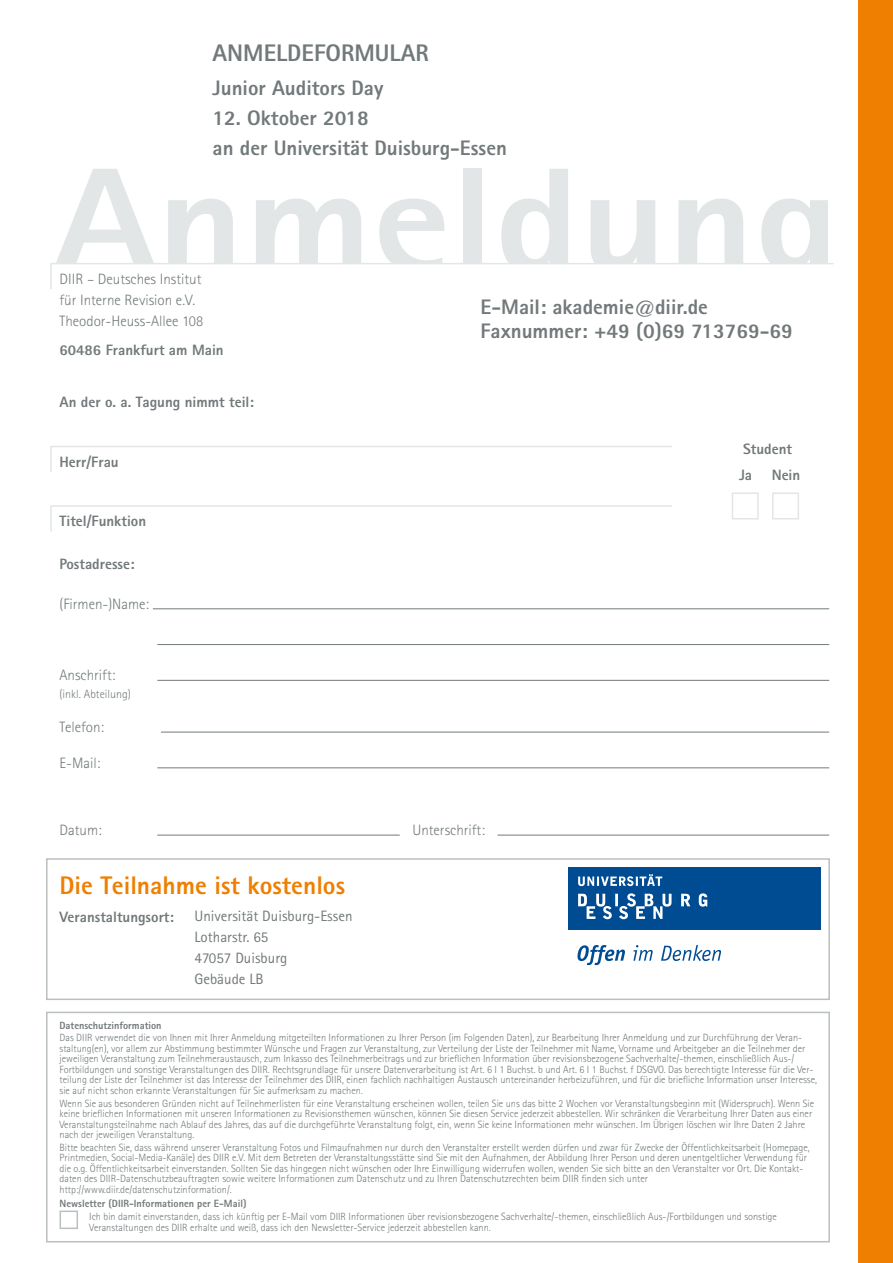
<style>
.page{position:relative;width:893px;height:1263px;background:#fff}
.page>*{position:absolute;margin:0;border:0;box-sizing:border-box;transform-origin:0 0}
.t1{font:800 147px "Rotis Sans Serif";color:#e3e6e6;scale:1.15 1}
.t2{font:800 25.5px "Rotis Sans Serif";color:#ee7f00}
.t3{font:800 24px "Rotis Sans Serif";color:#72797a}
.t4{font:800 21px/29.7px "Rotis Sans Serif";color:#72797a}
.t5{font:300 15px/21px "Rotis Sans Serif";color:#72797a}
.t6{font:800 15px/25.5px "Rotis Sans Serif";color:#72797a}
.t7{font:15px/21px "Rotis Sans Serif";color:#72797a}
.t8{font:300 12px "Rotis Sans Serif";color:#72797a}
.t9{font:300 10.5px/10.5px "Rotis Sans Serif";color:#72797a}
.t10{font:800 10.5px "Rotis Sans Serif";color:#72797a}
</style>
<div class="page">
<div style="left:859px;top:0;width:34px;height:1263px;background:#ee7f00"></div>
<div style="left:732px;top:492px;width:27px;height:27px;border:2px solid #e3e6e6"></div>
<div style="left:772px;top:492px;width:27px;height:27px;border:2px solid #e3e6e6"></div>
<hr style="left:153px;top:608px;width:676px;height:1px;background:#72797a">
<hr style="left:157px;top:644px;width:672px;height:1px;background:#72797a">
<hr style="left:157px;top:680px;width:672px;height:1px;background:#72797a">
<hr style="left:161px;top:732px;width:668px;height:1px;background:#72797a">
<hr style="left:157px;top:767px;width:672px;height:1px;background:#72797a">
<hr style="left:157px;top:835px;width:243px;height:1px;background:#72797a">
<hr style="left:497px;top:835px;width:332px;height:1px;background:#72797a">
<svg style="left:50px;top:263px;width:784px;height:26px"></svg>
<svg style="left:50px;top:446px;width:622px;height:26px"></svg>
<svg style="left:50px;top:505px;width:622px;height:27px"></svg>
<div style="left:46px;top:858px;width:784px;height:142px;border:2px solid #babfc0"></div>
<svg style="left:577px;top:945px;width:48px;height:20px"></svg>
<svg style="left:633px;top:945px;width:20px;height:16px"></svg>
<svg style="left:661px;top:945px;width:60px;height:16px"></svg>
<div style="left:568px;top:867px;width:253px;height:63px;background:#004c93"></div>
<svg style="left:578px;top:893px;width:129px;height:26px"></svg>
<svg style="left:578px;top:874px;width:84px;height:12px"></svg>
<div style="left:60px;top:1210px;width:18px;height:19px;border:2px solid #babfc0"></div>
<div style="left:46px;top:1012px;width:784px;height:230px;border:2px solid #babfc0"></div>
<h3 class="t3" style="left:213px;top:38px;width:218px">ANMELDEFORMULAR</h3>
<h3 class="t4" style="left:213px;top:73px;width:172px">Junior Auditors Day</h3>
<h3 class="t4" style="left:213px;top:103px;width:296px">12. Oktober 2018<br>an der Universität Duisburg-Essen</h3>
<h1 class="t1" style="left:53px;top:127px;width:685px">Anmeldung</h1>
<h3 class="t5" style="left:60px;top:268px;width:145px">DIIR – Deutsches Institut für Interne Revision e.V.<br>Theodor-Heuss-Allee 108</h3>
<h3 class="t6" style="left:60px;top:337px;width:166px">60486 Frankfurt am Main</h3>
<h3 class="t4" style="left:480px;top:295px;width:314px;line-height:24px">E-Mail: akademie@diir.de<br>Faxnummer: +49 (0)69 713769-69</h3>
<h3 class="t6" style="left:60px;top:389px;width:196px">An der o. a. Tagung nimmt teil:</h3>
<h3 class="t6" style="left:60px;top:449px;width:61px">Herr/Frau</h3>
<h3 class="t6" style="left:739px;top:436px;width:54px">Student<br>Ja</h3>
<h3 class="t6" style="left:772px;top:461px;width:30px">Nein</h3>
<h3 class="t6" style="left:60px;top:508px;width:88px">Titel/Funktion</h3>
<h3 class="t6" style="left:60px;top:551px;width:76px">Postadresse:</h3>
<h3 class="t5" style="left:60px;top:593px;width:91px">(Firmen-)Name:</h3>
<h3 class="t5" style="left:60px;top:665px;width:57px">Anschrift:</h3>
<p class="t8" style="left:60px;top:687px;width:73px">(inkl. Abteilung)</p>
<h3 class="t5" style="left:60px;top:716px;width:46px">Telefon:</h3>
<h3 class="t5" style="left:60px;top:752px;width:42px">E-Mail:</h3>
<h3 class="t5" style="left:60px;top:819px;width:44px">Datum:</h3>
<h3 class="t5" style="left:412px;top:819px;width:74px">Unterschrift:</h3>
<h2 class="t2" style="left:60px;top:869px;width:287px">Die Teilnahme ist kostenlos</h2>
<h3 class="t6" style="left:60px;top:904px;width:116px">Veranstaltungsort:</h3>
<h3 class="t7" style="left:195px;top:906px;width:160px">Universität Duisburg-Essen<br>Lotharstr. 65<br>47057 Duisburg<br>Gebäude LB</h3>
<p class="t10" style="left:60px;top:1018px;width:104px">Datenschutzinformation</p>
<p class="t9" style="left:60px;top:1032px;width:759px">Das DIIR verwendet die von Ihnen mit Ihrer Anmeldung mitgeteilten Informationen zu Ihrer Person (im Folgenden Daten), zur Bearbeitung Ihrer Anmeldung und zur Durchführung der Veran&shy;staltung(en), vor allem zur Abstimmung bestimmter Wünsche und Fragen zur Veranstaltung, zur Verteilung der Liste der Teilnehmer mit Name, Vorname und Arbeitgeber an die Teilnehmer der jeweiligen Veranstaltung zum Teilnehmeraustausch, zum Inkasso des Teilnehmerbeitrags und zur brieflichen Information über revisionsbezogene Sachverhalte/-themen, einschließlich Aus-/ Fortbildungen und sonstige Veranstaltungen des DIIR. Rechtsgrundlage für unsere Datenverarbeitung ist Art. 6 I 1 Buchst. b und Art. 6 I 1 Buchst. f DSGVO. Das berechtigte Interesse für die Ver&shy;teilung der Liste der Teilnehmer ist das Interesse der Teilnehmer des DIIR, einen fachlich nachhaltigen Austausch untereinander herbeizuführen, und für die briefliche Information unser Interesse, sie auf nicht schon erkannte Veranstaltungen für Sie aufmerksam zu machen.</p>
<p class="t9" style="left:60px;top:1098px;width:756px">Wenn Sie aus besonderen Gründen nicht auf Teilnehmerlisten für eine Veranstaltung erscheinen wollen, teilen Sie uns das bitte 2 Wochen vor Veranstaltungsbeginn mit (Widerspruch). Wenn Sie keine brieflichen Informationen mit unseren Informationen zu Revisionsthemen wünschen, können Sie diesen Service jederzeit abbestellen. Wir schränken die Verarbeitung Ihrer Daten aus einer Veranstaltungsteilnahme nach Ablauf des Jahres, das auf die durchgeführte Veranstaltung folgt, ein, wenn Sie keine Informationen mehr wünschen. Im Übrigen löschen wir Ihre Daten 2 Jahre nach der jeweiligen Veranstaltung.</p>
<p class="t9" style="left:60px;top:1142px;width:752px">Bitte beachten Sie, dass während unserer Veranstaltung Fotos und Filmaufnahmen nur durch den Veranstalter erstellt werden dürfen und zwar für Zwecke der Öffentlichkeitsarbeit (Homepage, Printmedien, Social-Media-Kanäle) des DIIR e.V. Mit dem Betreten der Veranstaltungsstätte sind Sie mit den Aufnahmen, der Abbildung Ihrer Person und deren unentgeltlicher Verwendung für die o.g. Öffentlichkeitsarbeit einverstanden. Sollten Sie das hingegen nicht wünschen oder Ihre Einwilligung widerrufen wollen, wenden Sie sich bitte an den Veranstalter vor Ort. Die Kontakt&shy;daten des DIIR-Datenschutzbeauftragten sowie weitere Informationen zum Datenschutz und zu Ihren Datenschutzrechten beim DIIR finden sich unter http://www.diir.de/datenschutzinformation/.</p>
<p class="t10" style="left:60px;top:1197px;width:188px">Newsletter (DIIR-Informationen per E-Mail)</p>
<p class="t9" style="left:89px;top:1211px;width:689px">Ich bin damit einverstanden, dass ich künftig per E-Mail vom DIIR Informationen über revisionsbezogene Sachverhalte/-themen, einschließlich Aus-/Fortbildungen und sonstige<br>Veranstaltungen des DIIR erhalte und weiß, dass ich den Newsletter-Service jederzeit abbestellen kann.</p>
</div>
